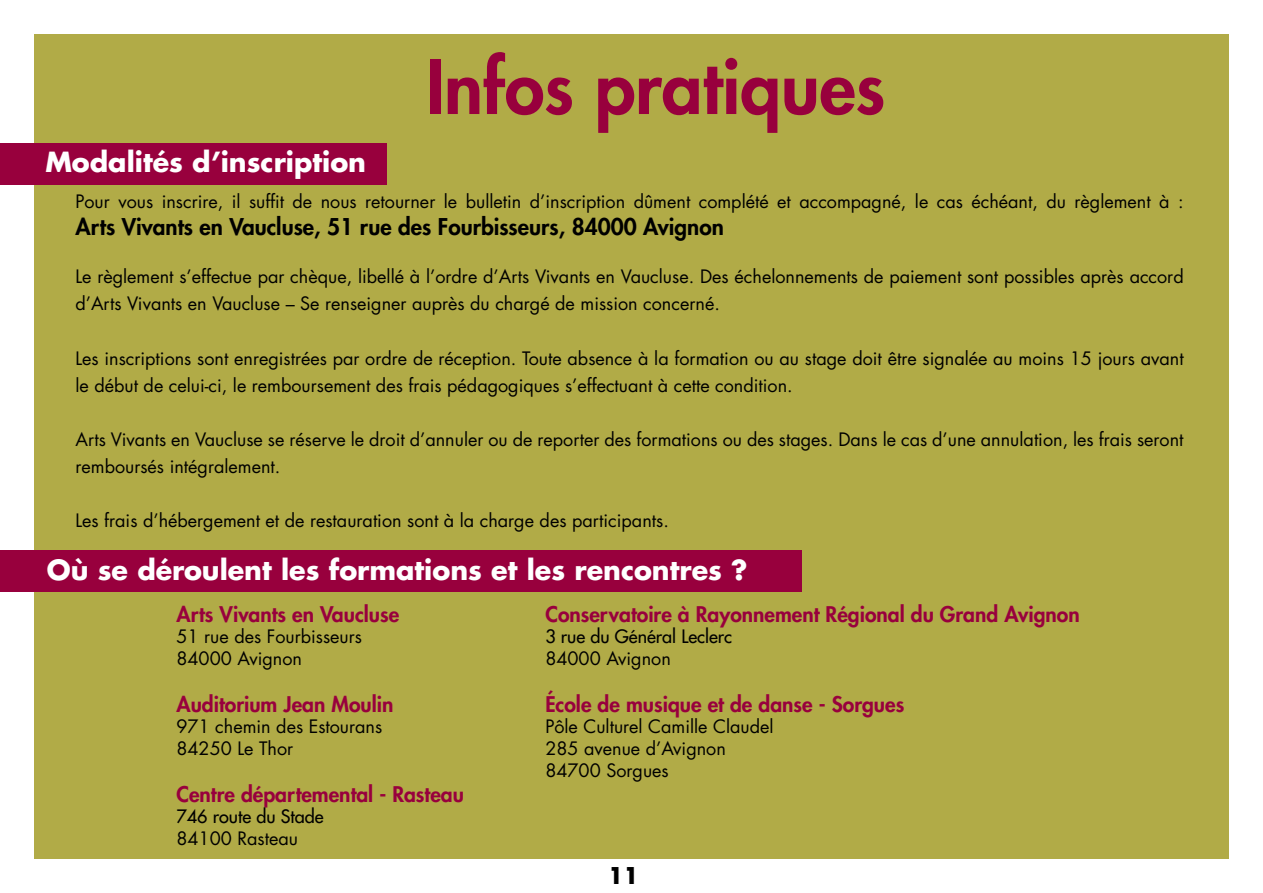
<style>
.page{position:relative;width:1263px;height:893px;background:#fff}
.page>*{position:absolute;margin:0;border:0;box-sizing:border-box;transform-origin:0 0}
.t1{font:800 72px "Futura LT";color:#98003d}
.t2{font:700 27px "Futura LT";color:#fff}
.t3{font:800 22.5px "Futura LT";color:#000}
.t4{font:700 22.5px "Futura LT";color:#000}
.t5{font:800 21px "Futura LT";color:#98003d}
.t6{font:18px/21.6px "Futura LT";color:#000}
.t7{font:18px "Futura LT";color:#000}
</style>
<div class="page">
<div style="left:34px;top:34px;width:1195px;height:825px;background:#b1ab47"></div>
<div style="left:0;top:144px;width:387px;height:41px;background:#98003d"></div>
<div style="left:0;top:551px;width:801px;height:41px;background:#98003d"></div>
<h2 class="t2" style="left:45px;top:144px;width:322px">Modalités d’inscription</h2>
<h1 class="t1" style="left:426px;top:39px;width:461px">Infos pratiques</h1>
<p class="t6" style="left:75px;top:191px;width:1110px">Pour vous inscrire, il suffit de nous retourner le bulletin d’inscription dûment complété et accompagné, le cas échéant, du règlement à :</p>
<p class="t3" style="left:75px;top:212px;width:650px">Arts Vivants en Vaucluse, 51 rue des Fourbisseurs, 84000 Avignon</p>
<p class="t6" style="left:75px;top:264px;width:1110px;line-height:27px">Le règlement s’effectue par chèque, libellé à l’ordre d’Arts Vivants en Vaucluse. Des échelonnements de paiement sont possibles après accord d’Arts Vivants en Vaucluse – Se renseigner auprès du chargé de mission concerné.</p>
<p class="t6" style="left:75px;top:345px;width:1110px;line-height:27px">Les inscriptions sont enregistrées par ordre de réception. Toute absence à la formation ou au stage doit être signalée au moins 15 jours avant le début de celui-ci, le remboursement des frais pédagogiques s’effectuant à cette condition.</p>
<p class="t6" style="left:75px;top:426px;width:1109px;line-height:27px">Arts Vivants en Vaucluse se réserve le droit d’annuler ou de reporter des formations ou des stages. Dans le cas d’une annulation, les frais seront remboursés intégralement.</p>
<p class="t6" style="left:75px;top:509px;width:595px">Les frais d’hébergement et de restauration sont à la charge des participants.</p>
<h2 class="t2" style="left:47px;top:552px;width:702px">Où se déroulent les formations et les rencontres ?</h2>
<p class="t5" style="left:545px;top:600px;width:536px">Conservatoire à Rayonnement Régional du Grand Avignon</p>
<p class="t7" style="left:545px;top:625px;width:188px">3 rue du Général Leclerc</p>
<p class="t6" style="left:545px;top:648px;width:127px">84000 Avignon</p>
<p class="t5" style="left:545px;top:690px;width:360px">École de musique et de danse - Sorgues</p>
<p class="t6" style="left:545px;top:716px;width:230px">Pôle Culturel Camille Claudel<br>285 avenue d’Avignon<br>84700 Sorgues</p>
<p class="t5" style="left:176px;top:600px;width:224px">Arts Vivants en Vaucluse</p>
<p class="t6" style="left:176px;top:626px;width:187px">51 rue des Fourbisseurs<br>84000 Avignon</p>
<p class="t5" style="left:176px;top:690px;width:218px">Auditorium Jean Moulin</p>
<p class="t6" style="left:176px;top:716px;width:207px">971 chemin des Estourans<br>84250 Le Thor</p>
<p class="t5" style="left:176px;top:780px;width:289px">Centre départemental - Rasteau</p>
<p class="t7" style="left:176px;top:805px;width:149px">746 route du Stade</p>
<p class="t6" style="left:176px;top:828px;width:123px">84100 Rasteau</p>
<p class="t4" style="left:608px;top:861px;width:32px">11</p>
</div>
